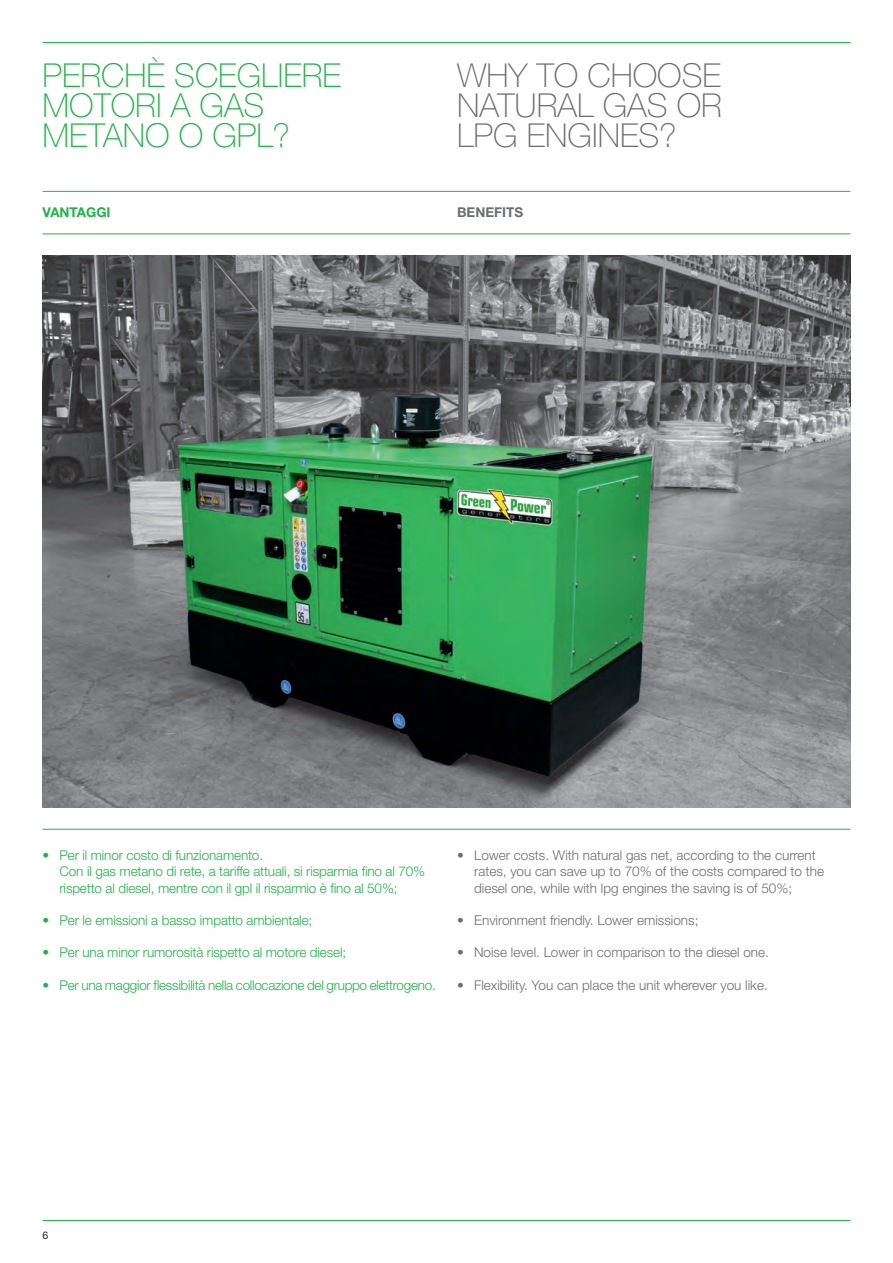
<style>
.page{position:relative;width:893px;height:1263px;background:#fff}
.page>*{position:absolute;margin:0;border:0;box-sizing:border-box;transform-origin:0 0}
.t1{font:100 33px "Helvetica Neue LT Std";color:#23b24b}
.t2{font:100 33px "Helvetica Neue LT Std";color:#6c6d70}
.t3{font:300 13.5px/16.2px "Helvetica Neue LT Std";letter-spacing:-.01em;color:#23b24b}
.t4{font:300 13.5px "Helvetica Neue LT Std";color:#6c6d70}
.t5{font:700 13.5px "Helvetica Neue LT Std";color:#23b24b}
.t6{font:700 13.5px "Helvetica Neue LT Std";color:#6c6d70}
.t7{font:10.5px "Helvetica Neue LT Std";color:#231f20}
</style>
<div class="page">
<hr style="left:43px;top:42px;width:807px;height:1px;background:#23b24b">
<hr style="left:43px;top:234px;width:807px;height:1px;background:#23b24b">
<hr style="left:43px;top:191px;width:807px;height:1px;background:#23b24b">
<hr style="left:43px;top:829px;width:807px;height:1px;background:#23b24b">
<hr style="left:43px;top:1220px;width:807px;height:1px;background:#23b24b">
<img style="left:43px;top:255px;width:807px;height:553px">
<p class="t1" style="left:43px;top:57px;width:300px">PERCHÈ SCEGLIERE</p>
<p class="t1" style="left:43px;top:87px;width:223px">MOTORI A GAS</p>
<p class="t1" style="left:43px;top:117px;width:249px">METANO O GPL?</p>
<p class="t5" style="left:43px;top:204px;width:70px">VANTAGGI</p>
<p class="t2" style="left:457px;top:57px;width:265px">WHY TO CHOOSE</p>
<p class="t2" style="left:457px;top:87px;width:266px">NATURAL GAS OR</p>
<p class="t2" style="left:457px;top:117px;width:221px">LPG ENGINES?</p>
<p class="t6" style="left:457px;top:204px;width:68px">BENEFITS</p>
<p class="t3" style="left:43px;top:847px;width:222px">• Per il minor costo di funzionamento.</p>
<p class="t3" style="left:60px;top:863px;width:367px">Con il gas metano di rete, a tariffe attuali, si risparmia fino al 70% rispetto al diesel, mentre con il gpl il risparmio è fino al 50%;</p>
<p class="t3" style="left:43px;top:912px;width:271px">• Per le emissioni a basso impatto ambientale;</p>
<p class="t3" style="left:43px;top:944px;width:305px">• Per una minor rumorosità rispetto al motore diesel;</p>
<p class="t3" style="left:43px;top:976px;width:395px">• Per una maggior flessibilità nella collocazione del gruppo elettrogeno.</p>
<p class="t4" style="left:457px;top:847px;width:360px">• Lower costs. With natural gas net, according to the current</p>
<p class="t4" style="left:474px;top:863px;width:351px">rates, you can save up to 70% of the costs compared to the</p>
<p class="t4" style="left:474px;top:879px;width:320px">diesel one, while with lpg engines the saving is of 50%;</p>
<p class="t4" style="left:457px;top:912px;width:243px">• Environment friendly. Lower emissions;</p>
<p class="t4" style="left:457px;top:944px;width:313px">• Noise level. Lower in comparison to the diesel one.</p>
<p class="t4" style="left:457px;top:977px;width:312px">• Flexibility. You can place the unit wherever you like.</p>
<p class="t7" style="left:43px;top:1229px;width:7px">6</p>
</div>
